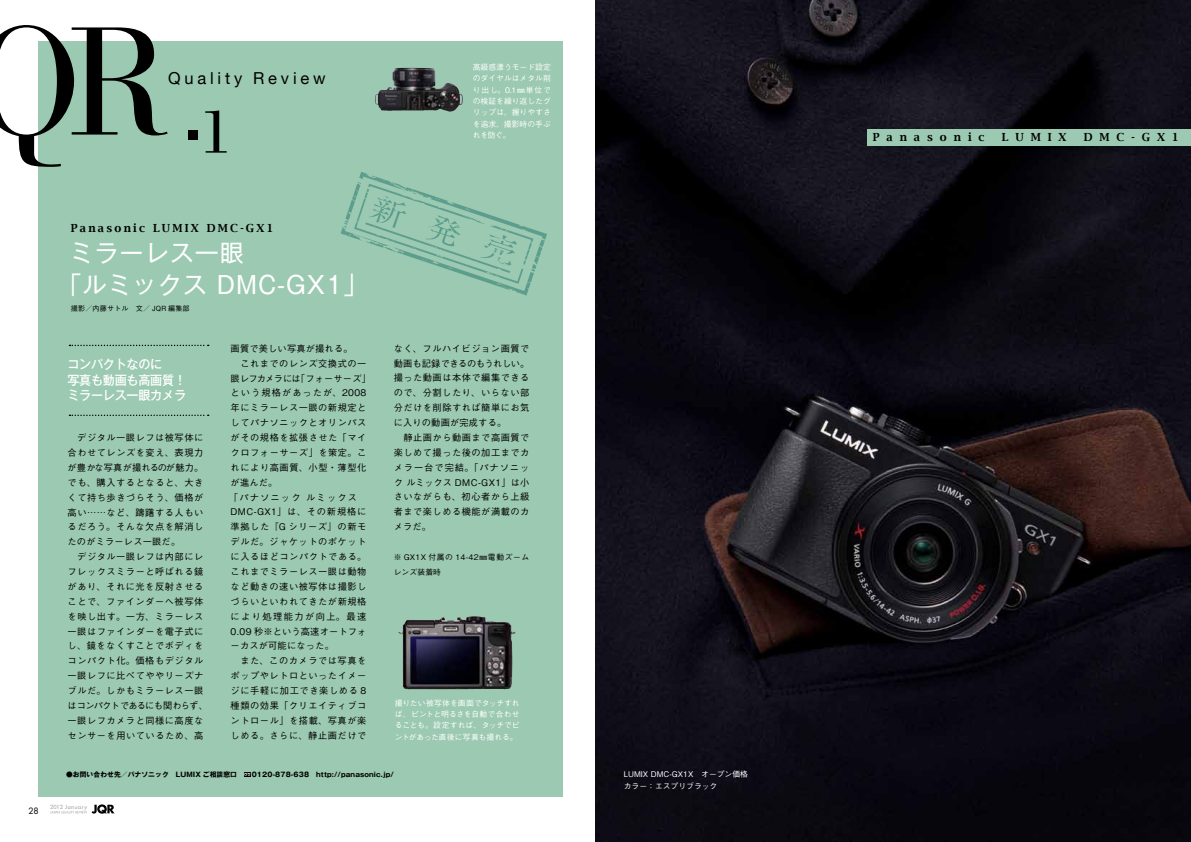
<style>
.page{position:relative;width:1191px;height:842px;background:#fff}
.page>*{position:absolute;margin:0;border:0;box-sizing:border-box;transform-origin:0 0}
.t1{font:150.7px "Bodoni Recut OSS Caps SSK";color:#000}
.t2{font:64px "Bodoni";color:#000}
.t3{font:24.1px/32.6px "Gothic MB101 Pr 5";letter-spacing:.04em;color:#fff}
.t4{font:16.5px "Helvetica Neue";letter-spacing:.23em;color:#000}
.t5{font:500 12.7px/15.5px "Gothic MB101 Pr 5";letter-spacing:-.02em;color:#fff;scale:.95 1}
.t6{font:600 11.2px "Lucida Bright";letter-spacing:.2em;color:#000}
.t7{font:600 11.2px "Lucida Bright";letter-spacing:.41em;color:#000}
.t8{font:600 11.2px "Lucida Bright";letter-spacing:.62em;color:#000}
.t9{font:500 9.2px/14.9px "Gothic BBB Pr 5";letter-spacing:.055em;color:#000}
.t10{font:8.5px "Futura Std";color:#000}
.t11{font:500 7.8px/11.3px "Gothic BBB Pr 5";color:#fff;text-align:justify}
.t12{font:500 7.8px/14.9px "Gothic BBB Pr 5";letter-spacing:.04em;color:#000}
.t13{font:500 7.1px "Gothic BBB Pr 5";letter-spacing:.02em;color:#000}
.t14{font:700 6.7px "Gothic MB101 Pr 5";letter-spacing:.02em;color:#000}
.t15{font:5.5px "Futura";letter-spacing:.1em;color:#9fa0a0}
</style>
<div class="page">
<img style="left:596px;top:0;width:595px;height:842px">
<div style="left:867px;top:129px;width:324px;height:17px;background:#9bc9b1"></div>
<div style="left:38px;top:41px;width:524px;height:756px;background:#9bc9b1"></div>
<div style="left:189px;top:130px;width:9px;height:10px;background:#000"></div>
<svg style="left:244px;top:772px;width:7px;height:4px"></svg>
<svg style="left:69px;top:415px;width:140px;height:1px"></svg>
<svg style="left:69px;top:345px;width:140px;height:1px"></svg>
<img style="left:441px;top:616px;width:34px;height:4px">
<img style="left:388px;top:67px;width:17px;height:21px">
<svg style="left:341px;top:172px;width:206px;height:124px"></svg>
<svg style="left:50px;top:804px;width:65px;height:10px"></svg>
<h1 class="t1" style="left:-23px;top:-6px;width:188px">QR</h1>
<h3 class="t4" style="left:168px;top:68px;width:159px">Quality Review</h3>
<h2 class="t2" style="left:200px;top:96px;width:34px">1</h2>
<p class="t6" style="left:71px;top:222px;width:204px">Panasonic LUMIX DMC-GX1</p>
<h3 class="t3" style="left:57px;top:234px;width:312px;text-indent:12px">ミラーレス一眼　<br>「ルミックス DMC-GX1」</h3>
<p class="t13" style="left:71px;top:303px;width:120px">撮影／内藤サトル　文／ JQR 編集部</p>
<p class="t11" style="left:473px;top:61px;width:79px">高級感漂うモード設定のダイヤルはメタル削り出し。0.1㎜単位での検証を繰り返したグリップは、握りやすさを追求、撮影時の手ぶれを防ぐ。</p>
<h3 class="t5" style="left:67px;top:356px;width:126px">コンパクトなのに<br>写真も動画も高画質！ミラーレス一眼カメラ</h3>
<p class="t9" style="left:68px;top:429px;width:142px">　デジタル一眼レフは被写体に合わせてレンズを変え、表現力が豊かな写真が撮れるのが魅力。でも、購入するとなると、大きくて持ち歩きづらそう、価格が高い……など、躊躇する人もいるだろう。そんな欠点を解消したのがミラーレス一眼だ。<br>　デジタル一眼レフは内部にレフレックスミラーと呼ばれる鏡があり、それに光を反射させることで、ファインダーへ被写体を映し出す。一方、ミラーレス一眼はファインダーを電子式にし、鏡をなくすことでボディをコンパクト化。価格もデジタル一眼レフに比べてややリーズナブルだ。しかもミラーレス一眼はコンパクトであるにも関わらず、一眼レフカメラと同様に高度なセンサーを用いているため、高</p>
<p class="t9" style="left:229px;top:340px;width:143px">画質で美しい写真が撮れる。<br>　これまでのレンズ交換式の一眼レフカメラには「フォーサーズ」という規格があったが、2008年にミラーレス一眼の新規定としてパナソニックとオリンパスがその規格を拡張させた「マイクロフォーサーズ」を策定。これにより高画質、小型・薄型化が進んだ。<br>「パナソニック ルミックス　<br>DMC-GX1」は、その新規格に準拠した『G シリーズ』の新モデルだ。ジャケットのポケットに入るほどコンパクトである。これまでミラーレス一眼は動物など動きの速い被写体は撮影しづらいといわれてきたが新規格により処理能力が向上。最速<br>0.09 秒※という高速オートフォーカスが可能になった。<br>　また、このカメラでは写真をポップやレトロといったイメージに手軽に加工でき楽しめる 8種類の効果「クリエイティブコントロール」を搭載、写真が楽しめる。さらに、静止画だけで</p>
<p class="t9" style="left:394px;top:340px;width:137px">なく、フルハイビジョン画質で動画も記録できるのもうれしい。撮った動画は本体で編集できるので、分割したり、いらない部分だけを削除すれば簡単にお気に入りの動画が完成する。<br>　静止画から動画まで高画質で楽しめて撮った後の加工までカメラ一台で完結。「パナソニック ルミックス DMC-GX1」は小さいながらも、初心者から上級者まで楽しめる機能が満載のカメラだ。</p>
<p class="t12" style="left:394px;top:549px;width:137px">※ GX1X 付属の 14-42㎜電動ズームレンズ装着時</p>
<p class="t11" style="left:395px;top:696px;width:126px">撮りたい被写体を画面でタッチすれば、ピントと明るさを自動で合わせることも。設定すれば、タッチでピントがあった直後に写真も撮れる。</p>
<p class="t14" style="left:66px;top:769px;width:329px">●お問い合わせ先／パナソニック　LUMIX ご相談窓口　 0120-878-638　http://panasonic.jp/</p>
<p class="t10" style="left:28px;top:805px;width:12px">28</p>
<p class="t15" style="left:50px;top:803px;width:39px">2012 January</p>
<p class="t11" style="left:624px;top:768px;width:126px">LUMIX DMC-GX1X　オープン価格カラー：エスプリブラック</p>
<p class="t8" style="left:872px;top:130px;width:113px">Panasonic</p>
<p class="t7" style="left:1002px;top:130px;width:66px">LUMIX</p>
<p class="t7" style="left:1083px;top:130px;width:96px">DMC-GX1</p>
</div>
